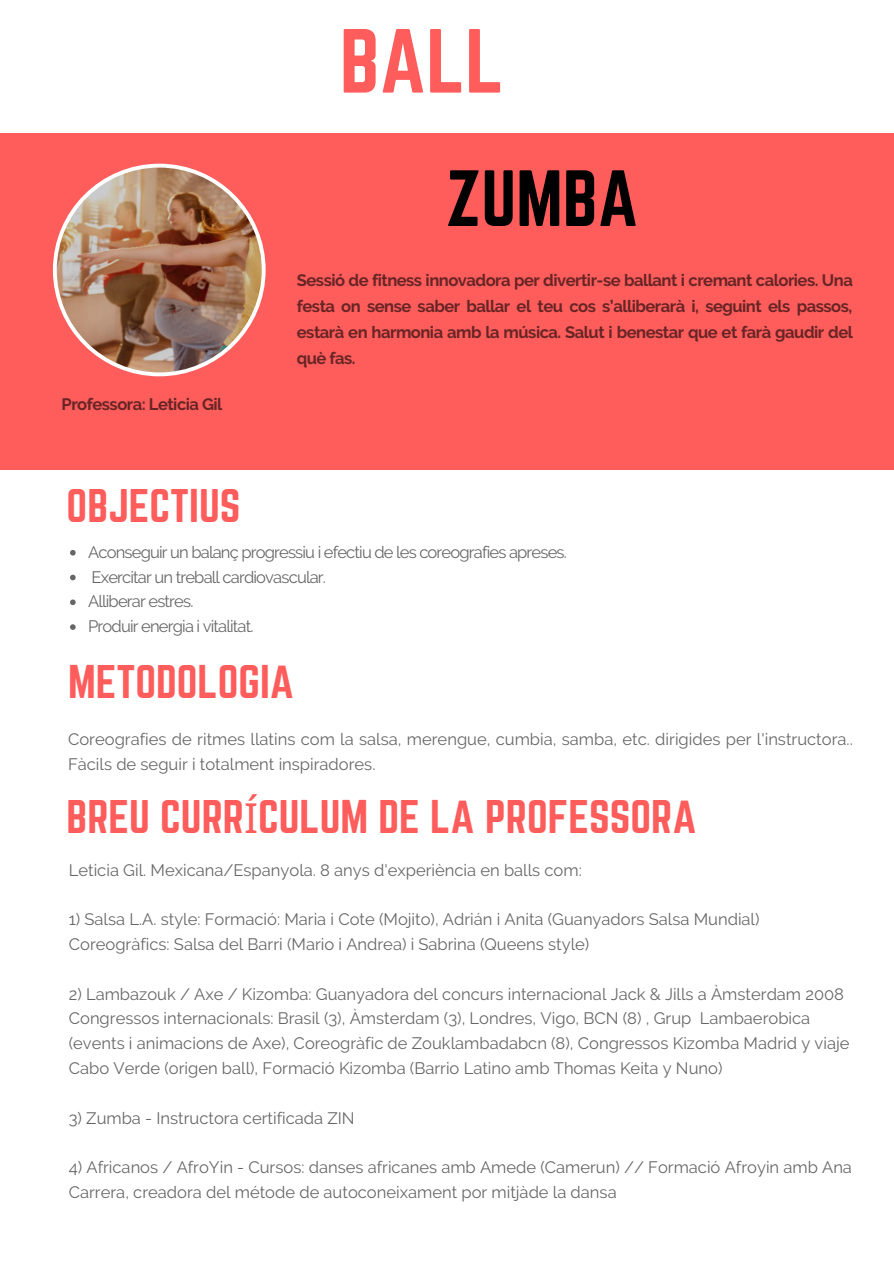
<style>
.page{position:relative;width:894px;height:1264px;background:#fff}
.page>*{position:absolute;margin:0;border:0;box-sizing:border-box;transform-origin:0 0}
.t1{font:79.5px "Norwester";color:#ff5c5c}
.t2{font:69.6px "Norwester";color:#000}
.t3{font:41.4px "Norwester";color:#ff5c5c}
.t4{font:16.5px/24.8px "Raleway";color:#000}
.t5{font:700 16.5px/26px "Raleway";letter-spacing:-.03em;color:#000;text-align:justify}
.t6{font:16.5px/24.8px "Raleway";letter-spacing:-.05em;color:#000}
.s1{font-family:"Noto Sans"}
</style>
<div class="page">
<div style="left:0;top:133px;width:893px;height:337px;background:#ff5c5c"></div>
<img style="left:53px;top:164px;width:212px;height:212px">
<svg style="left:70px;top:550px;width:6px;height:5px"></svg>
<svg style="left:70px;top:574px;width:6px;height:6px"></svg>
<svg style="left:70px;top:599px;width:6px;height:6px"></svg>
<svg style="left:70px;top:624px;width:6px;height:6px"></svg>
<h1 class="t1" style="left:339px;top:23px;width:166px">BALL</h1>
<h2 class="t2" style="left:446px;top:165px;width:194px">ZUMBA</h2>
<p class="t5" style="left:62px;top:391px;width:162px">Professora: Leticia Gil</p>
<h3 class="t3" style="left:67px;top:486px;width:175px">OBJECTIUS</h3>
<p class="t5" style="left:297px;top:267px;width:557px">Sessió de fitness innovadora per divertir-se ballant i cremant calories. Una festa on sense saber ballar el teu cos s’alliberarà i, seguint els passos, estarà en harmonia amb la música. Salut i benestar que et farà gaudir del què fas.</p>
<p class="t6" style="left:88px;top:539px;width:480px">Aconseguir un balanç progressiu i efectiu de les coreografies apreses.<br>Exercitar un treball cardiovascular.<br>Alliberar estres.<br>Produir energia i vitalitat.</p>
<h3 class="t3" style="left:68px;top:662px;width:227px">METODOLOGIA</h3>
<p class="t4" style="left:68px;top:727px;width:786px">Coreografies de ritmes llatins com la salsa, merengue, cumbia, samba, etc. dirigides per l'instructora..<br>Fàcils de seguir i totalment inspiradores.</p>
<h3 class="t3" style="left:67px;top:796px;width:631px">BREU CURR<span class="s1">Í</span>CULUM DE LA PROFESSORA</h3>
<p class="t4" style="left:69px;top:857px;width:514px">Leticia Gil. Mexicana/Espanyola. 8 anys d'experiència en balls com:</p>
<p class="t4" style="left:69px;top:907px;width:692px">1) Salsa L.A. style: Formació: Maria i Cote (Mojito), Adrián i Anita (Guanyadors Salsa Mundial)<br>Coreogràfics: Salsa del Barri (Mario i Andrea) i Sabrina (Queens style)</p>
<p class="t4" style="left:69px;top:981px;width:782px">2) Lambazouk / Axe / Kizomba: Guanyadora del concurs internacional Jack &amp; Jills a Àmsterdam 2008<br>Congressos internacionals: Brasil (3), Àmsterdam (3), Londres, Vigo, BCN (8) , Grup Lambaerobica (events i animacions de Axe), Coreogràfic de Zouklambadabcn (8), Congressos Kizomba Madrid y viaje Cabo Verde (origen ball), Formació Kizomba (Barrio Latino amb Thomas Keita y Nuno)</p>
<p class="t4" style="left:69px;top:1105px;width:287px">3) Zumba - Instructora certificada ZIN</p>
<p class="t4" style="left:69px;top:1154px;width:784px">4) Africanos / AfroYin - Cursos: danses africanes amb Amede (Camerun) // Formació Afroyin amb Ana<br>Carrera, creadora del métode de autoconeixament por mitjàde la dansa</p>
</div>
